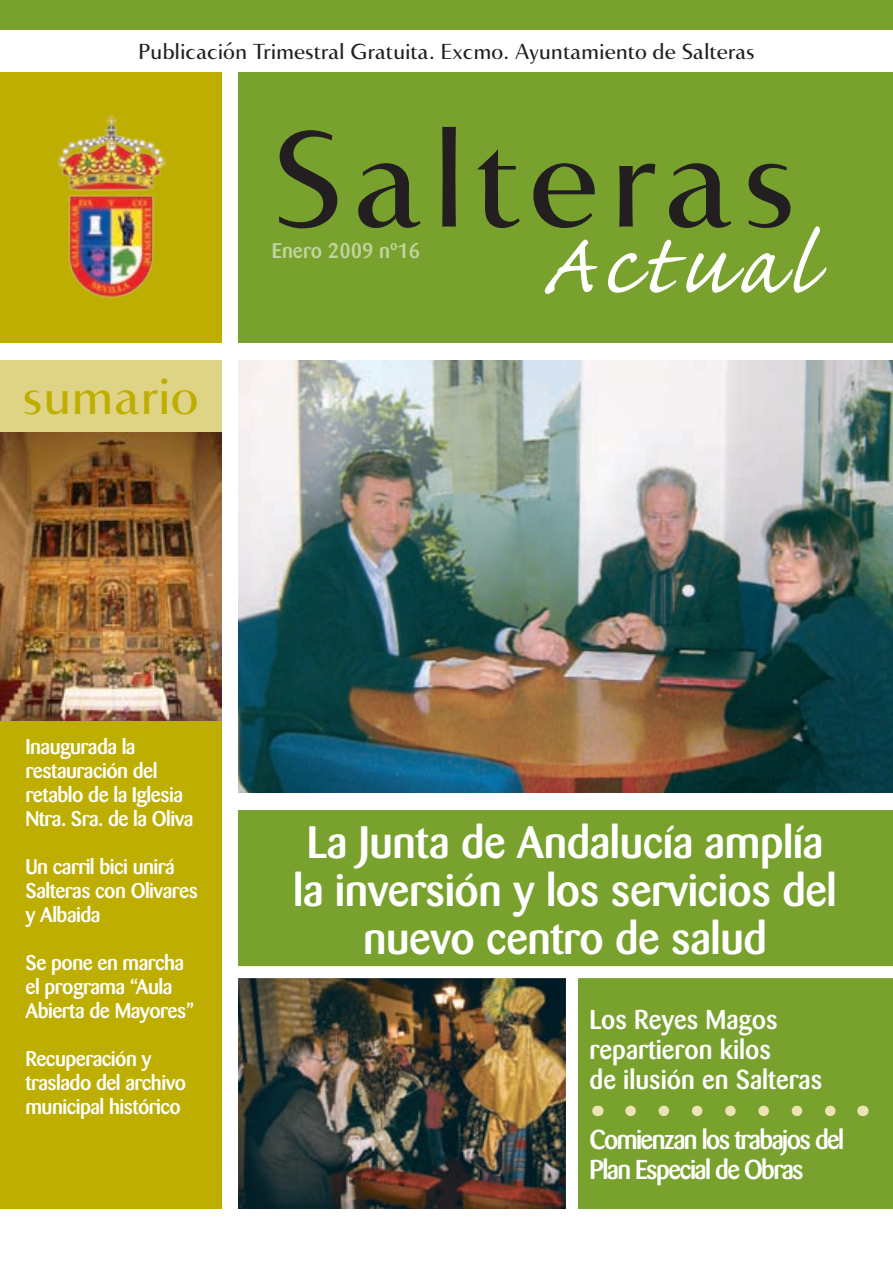
<style>
.page{position:relative;width:893px;height:1263px;background:#fff}
.page>*{position:absolute;margin:0;border:0;box-sizing:border-box;transform-origin:0 0}
.t1{font:500 131.4px "Accent Graphic";letter-spacing:.07em;color:#231f20}
.t2{font:110.1px "Caflisch Script Pro";letter-spacing:.07em;color:#fff}
.t3{font:500 49.5px "Accent Graphic";color:#bfae02}
.t4{font:500 45px/48px "Barmeno";letter-spacing:-.01em;color:#fff;text-align:center}
.t5{font:500 27px/30px "Barmeno";color:#fff}
.t6{font:500 27px/30px "Barmeno";letter-spacing:-.06em;color:#fff}
.t7{font:500 21px/24px "Barmeno";letter-spacing:-.025em;color:#fff}
.t8{font:500 21px "Accent Graphic";color:#231f20}
.t9{font:500 21px "Barmeno";color:#c3d3a0}
</style>
<div class="page">
<div style="left:0;top:0;width:893px;height:30px;background:#78a22d"></div>
<div style="left:0;top:72px;width:221px;height:270px;background:#bfae02"></div>
<img style="left:57px;top:115px;width:109px;height:184px">
<div style="left:0;top:360px;width:221px;height:849px;background:#bfae02"></div>
<div style="left:238px;top:72px;width:655px;height:270px;background:#78a22d"></div>
<div style="left:238px;top:810px;width:655px;height:399px;background:#78a22d"></div>
<div style="left:0;top:360px;width:221px;height:72px;background:#dfd485"></div>
<img style="left:238px;top:360px;width:655px;height:432px">
<img style="left:238px;top:978px;width:328px;height:231px">
<div style="left:231px;top:966px;width:662px;height:12px;background:#fff"></div>
<div style="left:566px;top:972px;width:12px;height:291px;background:#fff"></div>
<img style="left:0;top:432px;width:221px;height:288px">
<svg style="left:630px;top:1106px;width:206px;height:10px"></svg>
<p class="t8" style="left:138px;top:39px;width:618px">Publicación Trimestral Gratuita. Excmo. Ayuntamiento de Salteras</p>
<h3 class="t3" style="left:23px;top:365px;width:177px">sumario</h3>
<h1 class="t1" style="left:272px;top:97px;width:525px">Salteras</h1>
<h2 class="t2" style="left:541px;top:208px;width:271px">Actual</h2>
<p class="t9" style="left:272px;top:238px;width:150px">Enero 2009 nº16</p>
<p class="t7" style="left:26px;top:735px;width:169px">Inaugurada la restauración del retablo de la Iglesia<br>Ntra. Sra. de la Oliva</p>
<p class="t7" style="left:26px;top:855px;width:174px">Un carril bici unirá<br>Salteras con Olivares y Albaida</p>
<p class="t7" style="left:26px;top:951px;width:171px">Se pone en marcha el programa “Aula<br>Abierta de Mayores”</p>
<p class="t7" style="left:26px;top:1047px;width:162px">Recuperación y traslado del archivo municipal histórico</p>
<h3 class="t4" style="left:293px;top:818px;width:545px">La Junta de Andalucía amplía la inversión y los servicios del nuevo centro de salud</h3>
<p class="t5" style="left:590px;top:1004px;width:234px">Los Reyes Magos repartieron kilos<br>de ilusión en Salteras</p>
<p class="t6" style="left:590px;top:1124px;width:256px">Comienzan los trabajos del<br>Plan Especial de Obras</p>
</div>
